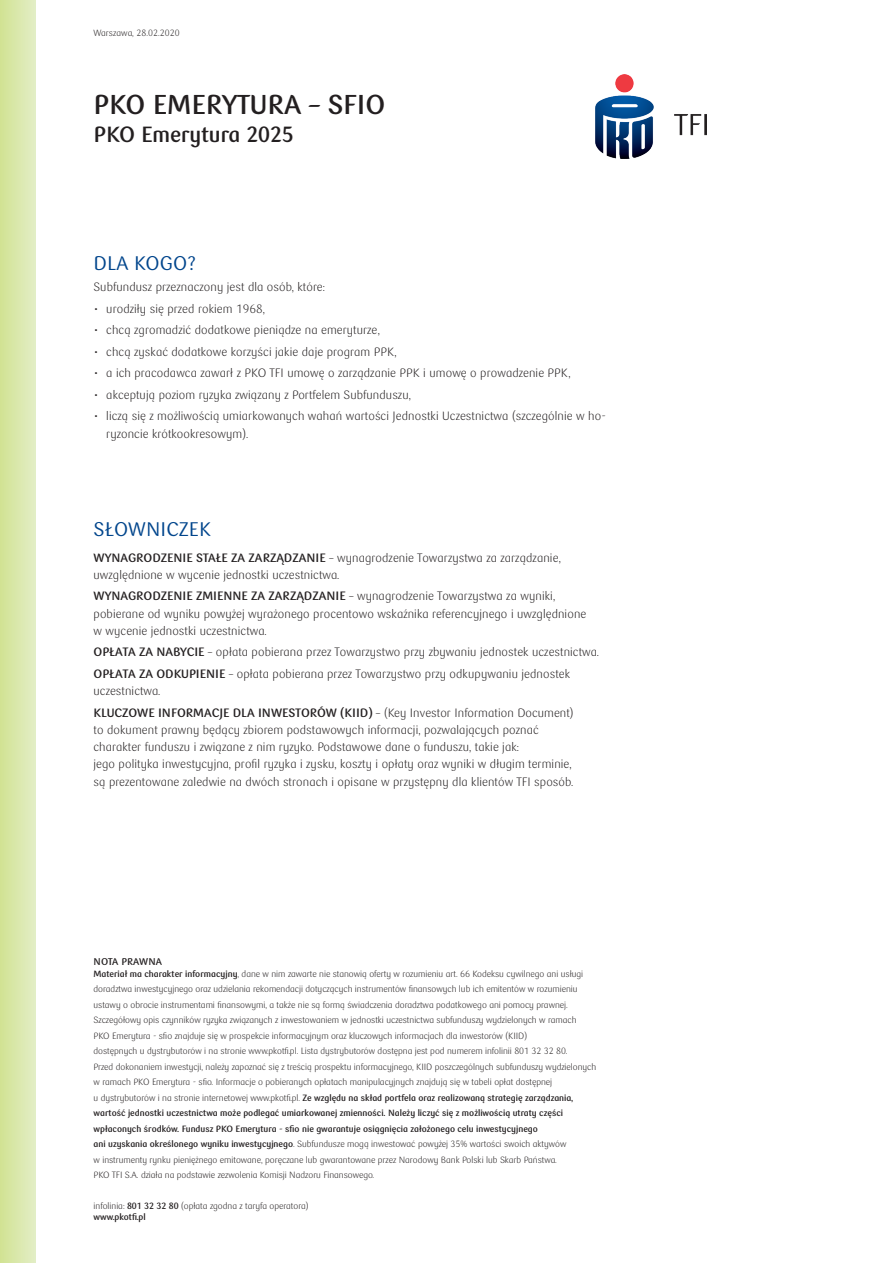
<style>
.page{position:relative;width:893px;height:1263px;background:#fff}
.page>*{position:absolute;margin:0;border:0;box-sizing:border-box;transform-origin:0 0}
.TYTUL{font:700 27px "PKO Bank Polski";color:#231f20}
.TYTUL-2{font:700 21.75px "PKO Bank Polski";color:#231f20}
.SRODTYTUL{font:19.5px "PKO Bank Polski";letter-spacing:.01em;color:#01458c}
.TEKST{font:300 12px/17.2px "PKO Bank Polski";letter-spacing:.01em;color:#231f20}
.WYPUNKTOWANIE{font:300 12px "PKO Bank Polski";letter-spacing:.01em;color:#231f20}
.PODTYTUL{font:700 9.75px "PKO Bank Polski";letter-spacing:.01em;color:#231f20}
.TEKST-2{font:300 9px/11.2px "PKO Bank Polski";color:#231f20}
.TEKST-3{font:700 9px "PKO Bank Polski";color:#231f20}
.s1{font-weight:700}
.s2{font-weight:300}
</style>
<div class="page">
<div style="left:0;top:0;width:36px;height:1263px;background:linear-gradient(to right,#d1e393,#e2eec5)"></div>
<img style="left:596px;top:74px;width:111px;height:85px">
<p class="TEKST-2" style="left:94px;top:28px;width:88px">Warszawa, 28.02.2020</p>
<p class="TYTUL" style="left:94px;top:89px;width:293px">PKO EMERYTURA – SFIO</p>
<p class="TYTUL-2" style="left:94px;top:122px;width:202px">PKO Emerytura 2025</p>
<p class="SRODTYTUL" style="left:94px;top:252px;width:104px">DLA KOGO?</p>
<p class="WYPUNKTOWANIE" style="left:94px;top:280px;width:233px">Subfundusz przeznaczony jest dla osób, które:</p>
<p class="TEKST" style="left:94px;top:300px;width:173px">• urodziły się przed rokiem 1968,</p>
<p class="TEKST" style="left:94px;top:322px;width:288px">• chcą zgromadzić dodatkowe pieniądze na emeryturze,</p>
<p class="TEKST" style="left:94px;top:343px;width:304px">• chcą zyskać dodatkowe korzyści jakie daje program PPK,</p>
<p class="TEKST" style="left:94px;top:365px;width:478px">• a ich pracodawca zawarł z PKO TFI umowę o zarządzanie PPK i umowę o prowadzenie PPK,</p>
<p class="TEKST" style="left:94px;top:386px;width:319px">• akceptują poziom ryzyka związany z Portfelem Subfunduszu,</p>
<p class="TEKST" style="left:106px;top:408px;width:501px;text-indent:-13px">• liczą się z możliwością umiarkowanych wahań wartości Jednostki Uczestnictwa (szczególnie w ho&shy;ryzoncie krótkookresowym).</p>
<p class="SRODTYTUL" style="left:94px;top:518px;width:119px">SŁOWNICZEK</p>
<p class="TEKST" style="left:94px;top:549px;width:469px"><span class="s1">WYNAGRODZENIE STAŁE ZA ZARZĄDZANIE</span> – wynagrodzenie Towarzystwa za zarządzanie, uwzględnione w wycenie jednostki uczestnictwa.</p>
<p class="TEKST" style="left:94px;top:588px;width:494px"><span class="s1">WYNAGRODZENIE ZMIENNE ZA ZARZĄDZANIE</span> – wynagrodzenie Towarzystwa za wyniki, pobierane od wyniku powyżej wyrażonego procentowo wskaźnika referencyjnego i uwzględnione w wycenie jednostki uczestnictwa.</p>
<p class="TEKST" style="left:94px;top:644px;width:507px"><span class="s1">OPŁATA ZA NABYCIE</span> – opłata pobierana przez Towarzystwo przy zbywaniu jednostek uczestnictwa.</p>
<p class="TEKST" style="left:94px;top:665px;width:478px"><span class="s1">OPŁATA ZA ODKUPIENIE</span> – opłata pobierana przez Towarzystwo przy odkupywaniu jednostek uczestnictwa.</p>
<p class="TEKST" style="left:94px;top:704px;width:481px"><span class="s1">KLUCZOWE INFORMACJE DLA INWESTORÓW (KIID)</span> – (Key Investor Information Document) to dokument prawny będący zbiorem podstawowych informacji, pozwalających poznać charakter funduszu i związane z nim ryzyko. Podstawowe dane o funduszu, takie jak:<br>jego polityka inwestycyjna, profil ryzyka i zysku, koszty i opłaty oraz wyniki w długim terminie, są prezentowane zaledwie na dwóch stronach i opisane w przystępny dla klientów TFI sposób.</p>
<p class="PODTYTUL" style="left:94px;top:956px;width:70px">NOTA PRAWNA</p>
<p class="TEKST-2" style="left:94px;top:968px;width:491px"><span class="s1">Materiał ma charakter informacyjny</span>, dane w nim zawarte nie stanowią oferty w rozumieniu art. 66 Kodeksu cywilnego ani usługi</p>
<p class="TEKST-2" style="left:94px;top:984px;width:485px">doradztwa inwestycyjnego oraz udzielania rekomendacji dotyczących instrumentów finansowych lub ich emitentów w rozumieniu</p>
<p class="TEKST-2" style="left:94px;top:999px;width:476px">ustawy o obrocie instrumentami finansowymi, a także nie są formą świadczenia doradztwa podatkowego ani pomocy prawnej.</p>
<p class="TEKST-2" style="left:94px;top:1015px;width:484px">Szczegółowy opis czynników ryzyka związanych z inwestowaniem w jednostki uczestnictwa subfunduszy wydzielonych w ramach</p>
<p class="TEKST-2" style="left:94px;top:1030px;width:435px">PKO Emerytura - sfio znajduje się w prospekcie informacyjnym oraz kluczowych informacjach dla inwestorów (KIID)</p>
<p class="TEKST-2" style="left:94px;top:1046px;width:475px">dostępnych u dystrybutorów i na stronie www.pkotfi.pl. Lista dystrybutorów dostępna jest pod numerem infolinii 801 32 32 80.</p>
<p class="TEKST-2" style="left:94px;top:1061px;width:504px">Przed dokonaniem inwestycji, należy zapoznać się z treścią prospektu informacyjnego, KIID poszczególnych subfunduszy wydzielonych</p>
<p class="TEKST-2" style="left:94px;top:1077px;width:460px">w ramach PKO Emerytura - sfio. Informacje o pobieranych opłatach manipulacyjnych znajdują się w tabeli opłat dostępnej</p>
<p class="TEKST-3" style="left:94px;top:1092px;width:481px"><span class="s2">u dystrybutorów i na stronie internetowej www.pkotfi.pl.</span> Ze względu na skład portfela oraz realizowaną strategię zarządzania,</p>
<p class="TEKST-3" style="left:94px;top:1108px;width:471px">wartość jednostki uczestnictwa może podlegać umiarkowanej zmienności. Należy liczyć się z możliwością utraty części</p>
<p class="TEKST-3" style="left:94px;top:1123px;width:446px">wpłaconych środków. Fundusz PKO Emerytura - sfio nie gwarantuje osiągnięcia założonego celu inwestycyjnego</p>
<p class="TEKST-2" style="left:94px;top:1139px;width:474px"><span class="s1">ani uzyskania określonego wyniku inwestycyjnego</span>. Subfundusze mogą inwestować powyżej 35% wartości swoich aktywów</p>
<p class="TEKST-2" style="left:94px;top:1154px;width:465px">w instrumenty rynku pieniężnego emitowane, poręczane lub gwarantowane przez Narodowy Bank Polski lub Skarb Państwa.</p>
<p class="TEKST-2" style="left:94px;top:1170px;width:282px">PKO TFI S.A. działa na podstawie zezwolenia Komisji Nadzoru Finansowego.</p>
<p class="TEKST-2" style="left:94px;top:1201px;width:217px">infolinia: <span class="s1">801 32 32 80</span> (opłata zgodna z taryfa operatora) <span class="s1">www.pkotfi.pl</span></p>
</div>
